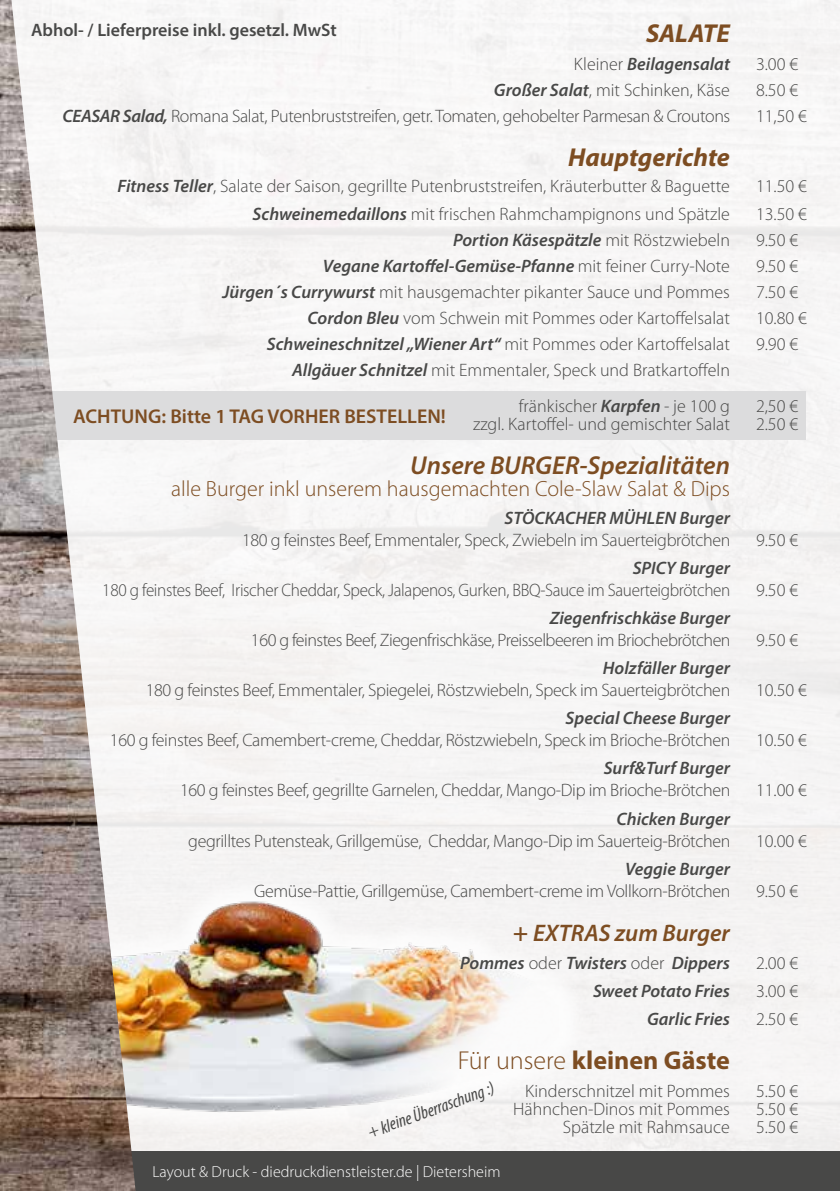
<style>
.page{position:relative;width:840px;height:1191px;background:#fff}
.page>*{position:absolute;margin:0;border:0;box-sizing:border-box;transform-origin:0 0}
.t1{font:italic 600 26px "Myriad Pro";color:#7d4d22}
.t2{font:700 26px "Myriad Pro";color:#7d4d22}
.t3{font:italic 700 26px "Myriad Pro";color:#7d4d22}
.t4{font:italic 600 24px "Myriad Pro";color:#7d4d22}
.t5{font:300 22px "Myriad Pro";color:#7d4d22}
.t6{font:600 20px "Myriad Pro";color:#7d4d22}
.t7{font:300 18px "Myriad Pro";letter-spacing:-.02em;color:#484847}
.t8{font:300 18px/36px "Myriad Pro";color:#484847;text-align:right}
.t9{font:italic 600 18px "Myriad Pro";color:#484847}
.t10{font:300 18px "Myriad Pro";letter-spacing:-.02em;color:#484847;scale:.95 1}
.t11{font:600 18px "Myriad Pro";color:#484847}
.t12{font:italic condensed 18px "Myriad Pro";color:#484847}
.t13{font:300 16px "Myriad Pro";color:#fff}
.s1{font-weight:300;font-style:normal}
.s2{font-weight:600;font-style:italic}
.s3{font-size:26px}
.s4{font-weight:300}
</style>
<div class="page">
<div style="left:0;top:0;width:839px;height:1155px;background:#f6f5f5"></div>
<img style="left:135px;top:901px;width:423px;height:213px">
<div style="left:80px;top:1152px;width:759px;height:39px;background:#484847"></div>
<div style="left:0;top:391px;width:805px;height:49px;background:#dcdcdd"></div>
<img style="left:0;top:0;width:135px;height:1191px">
<p class="t11" style="left:31px;top:19px;width:307px">Abhol- / Lieferpreise inkl. gesetzl. MwSt</p>
<h1 class="t3" style="left:645px;top:17px;width:85px">SALATE</h1>
<p class="t9" style="left:573px;top:53px;width:157px"><span class="s1">Kleiner</span> Beilagensalat</p>
<p class="t7" style="left:755px;top:54px;width:44px">3.00 €</p>
<p class="t8" style="left:493px;top:72px;width:237px"><span class="s2">Großer Salat</span>, mit Schinken, Käse</p>
<p class="t7" style="left:755px;top:80px;width:44px">8.50 €</p>
<p class="t7" style="left:63px;top:106px;width:668px"><span class="s2">CEASAR Salad,</span> Romana Salat, Putenbruststreifen, getr. Tomaten, gehobelter Parmesan &amp; Croutons</p>
<p class="t7" style="left:755px;top:106px;width:52px">11,50 €</p>
<h1 class="t3" style="left:567px;top:141px;width:163px">Hauptgerichte</h1>
<p class="t8" style="left:117px;top:168px;width:613px"><span class="s2">Fitness Teller</span>, Salate der Saison, gegrillte Putenbruststreifen, Kräuterbutter &amp; Baguette</p>
<p class="t7" style="left:755px;top:176px;width:52px">11.50 €</p>
<p class="t8" style="left:252px;top:196px;width:478px"><span class="s2">Schweinemedaillons</span> mit frischen Rahmchampignons und Spätzle</p>
<p class="t7" style="left:755px;top:204px;width:52px">13.50 €</p>
<p class="t9" style="left:453px;top:229px;width:278px">Portion Käsespätzle <span class="s1">mit Röstzwiebeln</span></p>
<p class="t7" style="left:755px;top:230px;width:44px">9.50 €</p>
<p class="t9" style="left:323px;top:255px;width:408px">Vegane Kartoffel-Gemüse-Pfanne <span class="s1">mit feiner Curry-Note</span></p>
<p class="t7" style="left:755px;top:256px;width:44px">9.50 €</p>
<p class="t8" style="left:222px;top:274px;width:508px"><span class="s2">Jürgen´s Currywurst</span> mit hausgemachter pikanter Sauce und Pommes</p>
<p class="t7" style="left:755px;top:282px;width:44px">7.50 €</p>
<p class="t8" style="left:307px;top:300px;width:424px"><span class="s2">Cordon Bleu</span> vom Schwein mit Pommes oder Kartoffelsalat</p>
<p class="t7" style="left:755px;top:308px;width:52px">10.80 €</p>
<p class="t9" style="left:267px;top:333px;width:464px">Schweineschnitzel „Wiener Art“ <span class="s1">mit Pommes oder Kartoffelsalat</span></p>
<p class="t7" style="left:755px;top:334px;width:44px">9.90 €</p>
<p class="t8" style="left:292px;top:352px;width:439px"><span class="s2">Allgäuer Schnitzel</span> mit Emmentaler, Speck und Bratkartoffeln fränkischer <span class="s2">Karpfen</span> - je 100 g</p>
<p class="t7" style="left:755px;top:396px;width:44px">2,50 €</p>
<p class="t6" style="left:73px;top:403px;width:374px">ACHTUNG: Bitte 1 TAG VORHER BESTELLEN!</p>
<p class="t8" style="left:473px;top:406px;width:258px">zzgl. Kartoffel- und gemischter Salat</p>
<p class="t7" style="left:755px;top:414px;width:44px">2.50 €</p>
<h1 class="t1" style="left:410px;top:449px;width:321px">Unsere BURGER-Spezialitäten</h1>
<p class="t5" style="left:171px;top:477px;width:560px">alle Burger inkl unserem hausgemachten Cole-Slaw Salat &amp; Dips</p>
<p class="t9" style="left:504px;top:507px;width:227px">STÖCKACHER MÜHLEN Burger</p>
<p class="t7" style="left:242px;top:530px;width:489px">180 g feinstes Beef, Emmentaler, Speck, Zwiebeln im Sauerteigbrötchen</p>
<p class="t7" style="left:755px;top:530px;width:44px">9.50 €</p>
<p class="t9" style="left:632px;top:557px;width:99px">SPICY Burger</p>
<p class="t10" style="left:102px;top:580px;width:662px">180 g feinstes Beef, Irischer Cheddar, Speck, Jalapenos, Gurken, BBQ-Sauce im Sauerteigbrötchen</p>
<p class="t7" style="left:755px;top:580px;width:44px">9.50 €</p>
<p class="t9" style="left:549px;top:607px;width:182px">Ziegenfrischkäse Burger</p>
<p class="t7" style="left:250px;top:630px;width:481px">160 g feinstes Beef, Ziegenfrischkäse, Preisselbeeren im Briochebrötchen</p>
<p class="t7" style="left:755px;top:630px;width:44px">9.50 €</p>
<p class="t9" style="left:602px;top:657px;width:128px">Holzfäller Burger</p>
<p class="t7" style="left:146px;top:680px;width:585px">180 g feinstes Beef, Emmentaler, Spiegelei, Röstzwiebeln, Speck im Sauerteigbrötchen</p>
<p class="t7" style="left:755px;top:680px;width:52px">10.50 €</p>
<p class="t9" style="left:565px;top:707px;width:166px">Special Cheese Burger</p>
<p class="t7" style="left:110px;top:730px;width:621px">160 g feinstes Beef, Camembert-creme, Cheddar, Röstzwiebeln, Speck im Brioche-Brötchen</p>
<p class="t7" style="left:755px;top:730px;width:52px">10.50 €</p>
<p class="t9" style="left:603px;top:757px;width:128px">Surf&amp;Turf Burger</p>
<p class="t7" style="left:180px;top:780px;width:551px">160 g feinstes Beef, gegrillte Garnelen, Cheddar, Mango-Dip im Brioche-Brötchen</p>
<p class="t7" style="left:755px;top:780px;width:52px">11.00 €</p>
<p class="t9" style="left:616px;top:807px;width:115px">Chicken Burger</p>
<p class="t7" style="left:188px;top:830px;width:543px">gegrilltes Putensteak, Grillgemüse, Cheddar, Mango-Dip im Sauerteig-Brötchen</p>
<p class="t7" style="left:755px;top:830px;width:52px">10.00 €</p>
<p class="t9" style="left:624px;top:857px;width:106px">Veggie Burger</p>
<p class="t7" style="left:254px;top:880px;width:477px">Gemüse-Pattie, Grillgemüse, Camembert-creme im Vollkorn-Brötchen</p>
<p class="t7" style="left:755px;top:880px;width:44px">9.50 €</p>
<h2 class="t4" style="left:512px;top:917px;width:218px"><span class="s3">+</span> EXTRAS zum Burger</h2>
<p class="t9" style="left:460px;top:951px;width:271px">Pommes <span class="s1">oder</span> Twisters <span class="s1">oder</span> Dippers</p>
<p class="t7" style="left:755px;top:952px;width:44px">2.00 €</p>
<p class="t9" style="left:592px;top:979px;width:138px">Sweet Potato Fries</p>
<p class="t7" style="left:755px;top:980px;width:44px">3.00 €</p>
<p class="t9" style="left:646px;top:1007px;width:84px">Garlic Fries</p>
<p class="t7" style="left:755px;top:1008px;width:44px">2.50 €</p>
<h1 class="t2" style="left:457px;top:1042px;width:273px"><span class="s4">Für unsere</span> kleinen Gäste</h1>
<p class="t8" style="left:525px;top:1072px;width:206px">Kinderschnitzel mit Pommes</p>
<p class="t7" style="left:755px;top:1080px;width:44px">5.50 €</p>
<p class="t8" style="left:513px;top:1090px;width:218px">Hähnchen-Dinos mit Pommes</p>
<p class="t7" style="left:755px;top:1098px;width:44px">5.50 €</p>
<p class="t8" style="left:562px;top:1108px;width:168px">Spätzle mit Rahmsauce</p>
<p class="t7" style="left:755px;top:1116px;width:44px">5.50 €</p>
<p class="t12" style="left:364px;top:1122px;width:135px;rotate:-20deg">+ kleine Überraschung :)</p>
<p class="t13" style="left:152px;top:1162px;width:349px">Layout &amp; Druck - diedruckdienstleister.de | Dietersheim</p>
</div>
